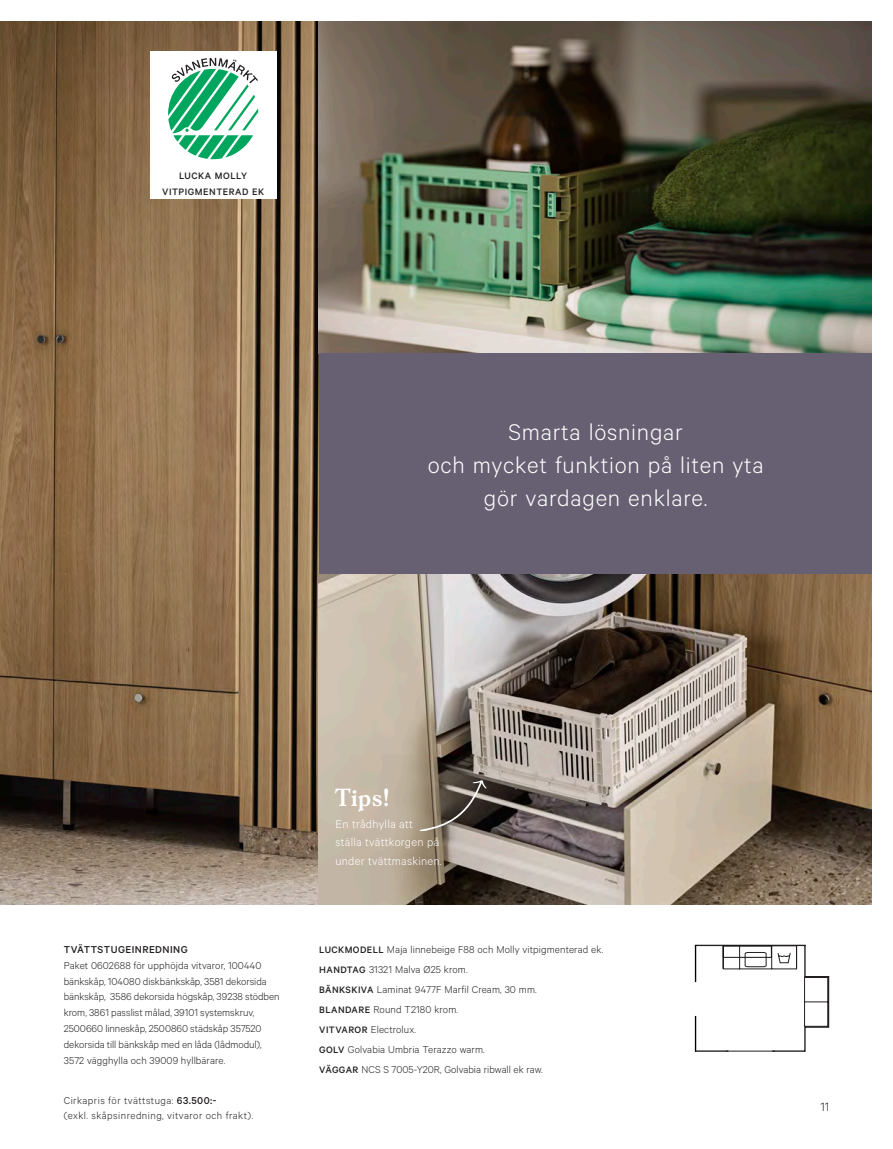
<style>
.page{position:relative;width:893px;height:1149px;background:#fff}
.page>*{position:absolute;margin:0;border:0;box-sizing:border-box;transform-origin:0 0}
.Rubrik_Varmgrå{font:300 25.5px "Calibre";letter-spacing:.03em;color:#fff}
.Rubrik_B{font:500 24px "Hoboken Serial";color:#fff}
.t1{font:300 13.5px "Calibre";color:#231f20}
.Brödtext_A{font:300 12.75px/18px "Calibre";letter-spacing:.02em;color:#fff}
.inledande_produktbeskrivning{font:300 11.25px/15.8px "Calibre";color:#231f20}
.Brödtext_B{font:300 11.25px "Calibre";letter-spacing:.01em;color:#231f20}
.inledande_produktbeskrivning-2{font:300 11.25px/15.8px "Calibre";letter-spacing:.04em;color:#231f20}
.Bildtext_VERSALER{font:500 10.5px/15.8px "Calibre";letter-spacing:.05em;color:#231f20;text-align:center}
.s1{font-weight:500}
.s2{font-weight:500;font-size:10.5px}
</style>
<div class="page">
<img style="left:0;top:21px;width:319px;height:883px">
<img style="left:319px;top:573px;width:553px;height:331px">
<div style="left:150px;top:51px;width:126px;height:148px;background:#fff"></div>
<svg style="left:168px;top:58px;width:90px;height:101px"></svg>
<img style="left:319px;top:21px;width:553px;height:332px">
<svg style="left:419px;top:778px;width:68px;height:53px;background:#6a6055"></svg>
<svg style="left:694px;top:944px;width:135px;height:107px"></svg>
<div style="left:723px;top:945px;width:49px;height:12px;border:1px solid #111416"></div>
<div style="left:319px;top:353px;width:553px;height:220px;background:#675f72"></div>
<p class="Bildtext_VERSALER" style="left:162px;top:168px;width:103px">LUCKA MOLLY<br>VITPIGMENTERAD EK</p>
<p class="Rubrik_Varmgrå" style="left:509px;top:417px;width:176px">Smarta lösningar</p>
<p class="Rubrik_Varmgrå" style="left:428px;top:450px;width:338px">och mycket funktion på liten yta</p>
<p class="Rubrik_Varmgrå" style="left:484px;top:483px;width:225px">gör vardagen enklare.</p>
<p class="inledande_produktbeskrivning" style="left:64px;top:941px;width:217px"><span class="s1">TVÄTTSTUGEINREDNING<br></span>Paket 0602688 för upphöjda vitvaror, 100440 bänkskåp, 104080 diskbänkskåp, 3581 dekorsida bänkskåp, 3586 dekorsida högskåp, 39238 stödben krom, 3861 passlist målad, 39101 systemskruv, 2500660 linneskåp, 2500860 städskåp 357520 dekorsida till bänkskåp med en låda (lådmodul), 3572 vägghylla och 39009 hyllbärare.</p>
<p class="inledande_produktbeskrivning-2" style="left:64px;top:1091px;width:191px">Cirkapris för tvättstuga: <span class="s1">63.500:-<br></span>(exkl. skåpsinredning, vitvaror och frakt).</p>
<p class="Rubrik_B" style="left:335px;top:782px;width:55px">Tips!</p>
<p class="Brödtext_A" style="left:335px;top:814px;width:108px">En trådhylla att ställa tvättkorgen på under tvättmaskinen.</p>
<p class="Brödtext_B" style="left:319px;top:942px;width:286px"><span class="s2">LUCKMODELL</span> Maja linnebeige F88 och Molly vitpigmenterad ek.</p>
<p class="Brödtext_B" style="left:319px;top:962px;width:150px"><span class="s2">HANDTAG</span> 31321 Malva Ø25 krom.</p>
<p class="Brödtext_B" style="left:319px;top:982px;width:219px"><span class="s2">BÄNKSKIVA</span> Laminat 9477F Marfil Cream, 30 mm.</p>
<p class="Brödtext_B" style="left:319px;top:1002px;width:140px"><span class="s2">BLANDARE</span> Round T2180 krom.</p>
<p class="Brödtext_B" style="left:319px;top:1022px;width:98px"><span class="s2">VITVAROR</span> Electrolux.</p>
<p class="Brödtext_B" style="left:319px;top:1042px;width:167px"><span class="s2">GOLV</span> Golvabia Umbria Terazzo warm.</p>
<p class="Brödtext_B" style="left:319px;top:1062px;width:225px"><span class="s2">VÄGGAR</span> NCS S 7005-Y20R, Golvabia ribwall ek raw.</p>
<p class="t1" style="left:820px;top:1098px;width:10px">11</p>
</div>
